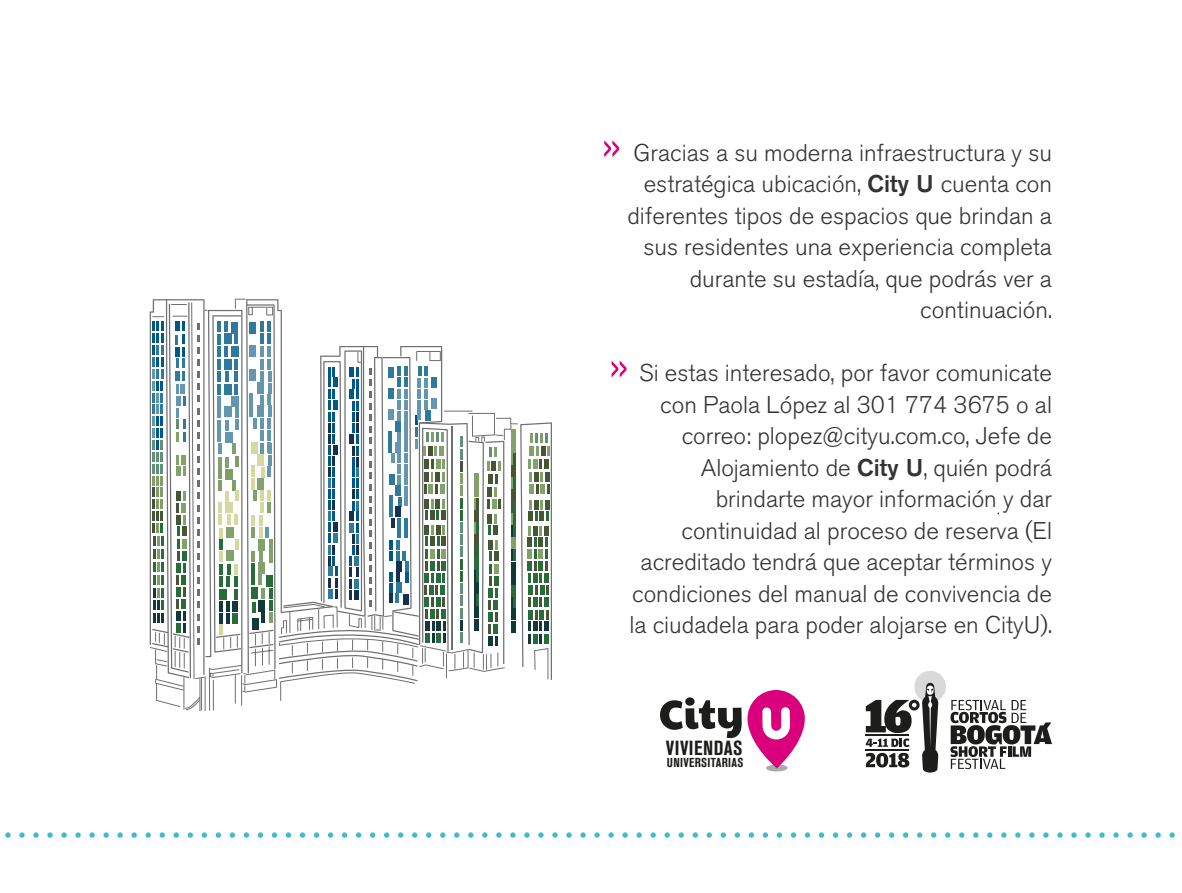
<style>
.page{position:relative;width:1182px;height:893px;background:#fff}
.page>*{position:absolute;margin:0;border:0;box-sizing:border-box;transform-origin:0 0}
.t1{font:700 72px "Amatic";color:#40bacc}
.t2{font:300 24px/31.5px "Akzidenz Grotesk BQ";color:#333;text-align:right}
.t3{font:20.25px "Akzidenz Grotesk BQ Bd Cnd Alt";letter-spacing:.025em;color:#1d1d1b}
.t4{font:12.9px "Akzidenz Grotesk BQ Bd Cnd Alt";letter-spacing:.025em;color:#1d1d1b}
.s1{font-weight:500}
</style>
<div class="page">
<svg style="left:611px;top:360px;width:16px;height:18px"></svg>
<svg style="left:604px;top:140px;width:16px;height:17px"></svg>
<div style="left:765px;top:764px;width:22px;height:7px;background:#aaabad;border-radius:50%"></div>
<svg style="left:660px;top:697px;width:81px;height:41px"></svg>
<svg style="left:747px;top:690px;width:57px;height:78px"></svg>
<div style="left:914px;top:671px;width:31px;height:31px;background:#d9d9d9;border-radius:50%"></div>
<svg style="left:950px;top:700px;width:101px;height:69px"></svg>
<svg style="left:865px;top:683px;width:73px;height:90px"></svg>
<hr style="left:865px;top:750px;width:43px;height:1px;background:#1d1d1b">
<svg style="left:150px;top:299px;width:402px;height:412px"></svg>
<svg style="left:235px;top:351px;width:313px;height:355px"></svg>
<p class="t2" style="left:627px;top:137px;width:426px">Gracias a su moderna infraestructura y su estratégica ubicación, <span class="s1">City U</span> cuenta con diferentes tipos de espacios que brindan a sus residentes una experiencia completa durante su estadía, que podrás ver a continuación.</p>
<p class="t2" style="left:629px;top:358px;width:424px">Si estas interesado, por favor comunicate con Paola López al 301 774 3675 o al correo: plopez@cityu.com.co, Jefe de Alojamiento de <span class="s1">City U</span>, quién podrá brindarte mayor información y dar continuidad al proceso de reserva (El acreditado tendrá que aceptar términos y condiciones del manual de convivencia de la ciudadela para poder alojarse en CityU).</p>
<p class="t3" style="left:665px;top:736px;width:78px">VIVIENDAS</p>
<p class="t4" style="left:666px;top:755px;width:78px">UNIVERSITARIAS</p>
<h1 class="t1" style="left:0;top:759px;width:1181px">....................................................................................</h1>
</div>
